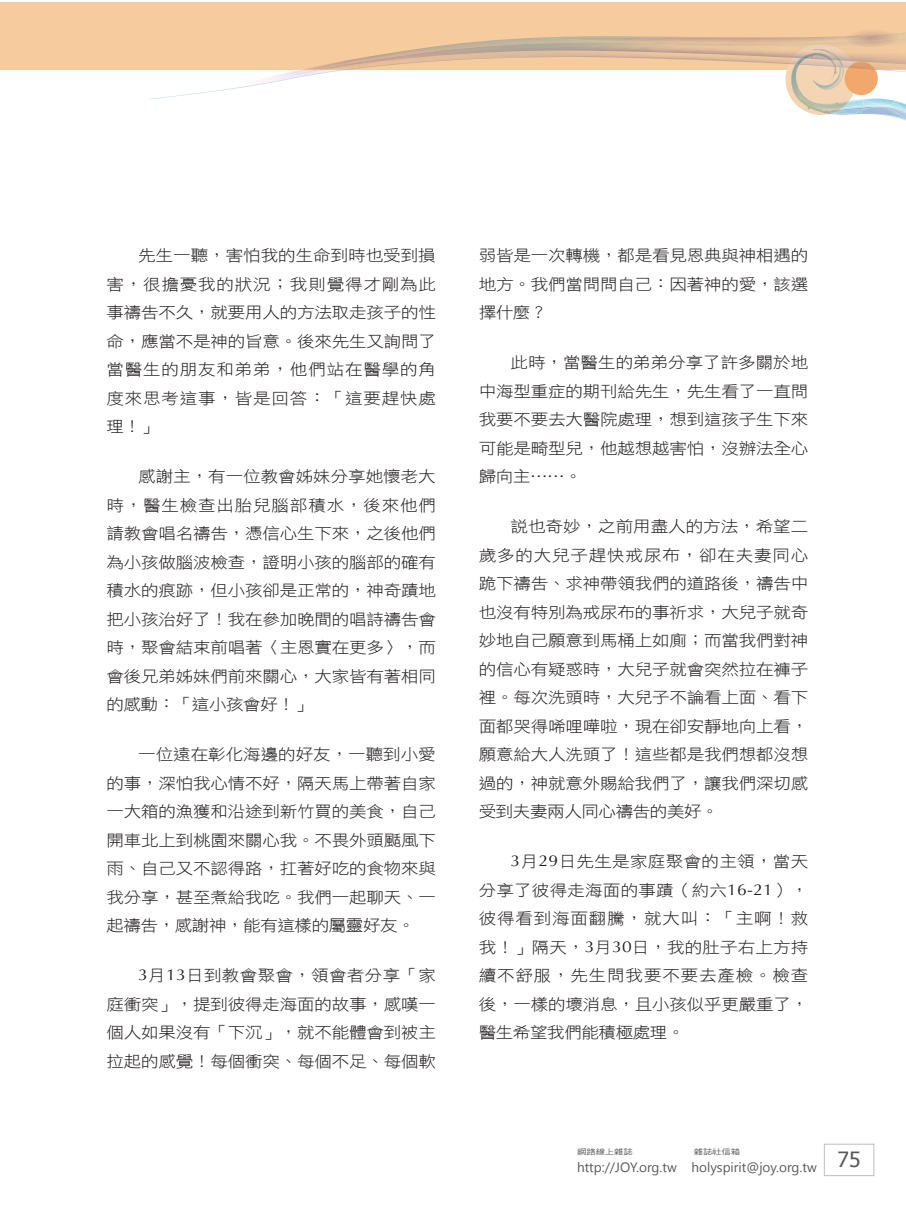
<style>
.page{position:relative;width:906px;height:1217px;background:#fff}
.page>*{position:absolute;margin:0;border:0;box-sizing:border-box;transform-origin:0 0}
.t1{font:15.75px/28.5px "DF Hei W3 WIN BF";letter-spacing:-.01em;color:#231f20;text-align:justify;scale:1.11 1}
.t2{font:13.5px "Segoe UI";color:#57585a}
.t3{font:7.5px "DF Hei W5 WIN BF";letter-spacing:-.015em;color:#57585a;scale:1.25 1}
.s1{font-family:"Optima"}
</style>
<div class="page">
<div style="left:824px;top:1143px;width:50px;height:32px;border:1px solid #bcbdc0"></div>
<div style="left:0;top:2px;width:906px;height:68px;background:#f6cc9f"></div>
<img style="left:405px;top:38px;width:501px;height:13px">
<img style="left:793px;top:44px;width:58px;height:7px">
<img style="left:811px;top:49px;width:19px;height:2px">
<img style="left:815px;top:50px;width:20px;height:1px">
<img style="left:543px;top:36px;width:301px;height:8px">
<img style="left:629px;top:43px;width:171px;height:4px">
<svg style="left:151px;top:51px;width:755px;height:70px"></svg>
<svg style="left:844px;top:31px;width:62px;height:8px"></svg>
<img style="left:847px;top:39px;width:51px;height:8px">
<img style="left:859px;top:33px;width:28px;height:3px">
<p class="t1" style="left:106px;top:241px;width:298px;text-indent:32px">先生一聽，害怕我的生命到時也受到損害，很擔憂我的狀況；我則覺得才剛為此事禱告不久，就要用人的方法取走孩子的性命，應當不是神的旨意。後來先生又詢問了當醫生的朋友和弟弟，他們站在醫學的角度來思考這事，皆是回答：「這要趕快處理！」</p>
<p class="t1" style="left:106px;top:462px;width:298px;text-indent:32px">感謝主，有一位教會姊妹分享她懷老大時，醫生檢查出胎兒腦部積水，後來他們請教會唱名禱告，憑信心生下來，之後他們為小孩做腦波檢查，證明小孩的腦部的確有積水的痕跡，但小孩卻是正常的，神奇蹟地把小孩治好了！我在參加晚間的唱詩禱告會時，聚會結束前唱著〈主恩實在更多〉，而會後兄弟姊妹們前來關心，大家皆有著相同的感動：「這小孩會好！」</p>
<p class="t1" style="left:106px;top:740px;width:298px;text-indent:32px">一位遠在彰化海邊的好友，一聽到小愛的事，深怕我心情不好，隔天馬上帶著自家一大箱的漁獲和沿途到新竹買的美食，自己開車北上到桃園來關心我。不畏外頭颳風下雨、自己又不認得路，扛著好吃的食物來與我分享，甚至煮給我吃。我們一起聊天、一起禱告，感謝神，能有這樣的屬靈好友。</p>
<p class="t1" style="left:106px;top:960px;width:298px;text-indent:32px"><span class="s1">3</span>月<span class="s1">13</span>日到教會聚會，領會者分享「家庭衝突」，提到彼得走海面的故事，感嘆一個人如果沒有「下沉」，就不能體會到被主拉起的感覺！每個衝突、每個不足、每個軟</p>
<p class="t1" style="left:479px;top:241px;width:298px">弱皆是一次轉機，都是看見恩典與神相遇的地方。我們當問問自己：因著神的愛，該選擇什麼？</p>
<p class="t1" style="left:479px;top:348px;width:298px;text-indent:32px">此時，當醫生的弟弟分享了許多關於地中海型重症的期刊給先生，先生看了一直問我要不要去大醫院處理，想到這孩子生下來可能是畸型兒，他越想越害怕，沒辦法全心歸向主……。</p>
<p class="t1" style="left:479px;top:512px;width:298px;text-indent:32px">說也奇妙，之前用盡人的方法，希望二歲多的大兒子趕快戒尿布，卻在夫妻同心跪下禱告、求神帶領我們的道路後，禱告中也沒有特別為戒尿布的事祈求，大兒子就奇妙地自己願意到馬桶上如廁；而當我們對神的信心有疑惑時，大兒子就會突然拉在褲子裡。每次洗頭時，大兒子不論看上面、看下面都哭得唏哩嘩啦，現在卻安靜地向上看，願意給大人洗頭了！這些都是我們想都沒想過的，神就意外賜給我們了，讓我們深切感受到夫妻兩人同心禱告的美好。</p>
<p class="t1" style="left:479px;top:846px;width:298px;text-indent:32px"><span class="s1">3</span>月<span class="s1">29</span>日先生是家庭聚會的主領，當天分享了彼得走海面的事蹟（約六<span class="s1">16-21</span>），彼得看到海面翻騰，就大叫：「主啊！救我！」隔天，<span class="s1">3</span>月<span class="s1">30</span>日，我的肚子右上方持續不舒服，先生問我要不要去產檢。檢查後，一樣的壞消息，且小孩似乎更嚴重了，醫生希望我們能積極處理。</p>
<p class="t3" style="left:577px;top:1147px;width:46px">網路線上雜誌</p>
<p class="t3" style="left:694px;top:1147px;width:39px">雜誌社信箱</p>
<p class="t2" style="left:577px;top:1157px;width:285px">http://JOY.org.tw holyspirit@joy.org.tw <sup>75</sup></p>
</div>
